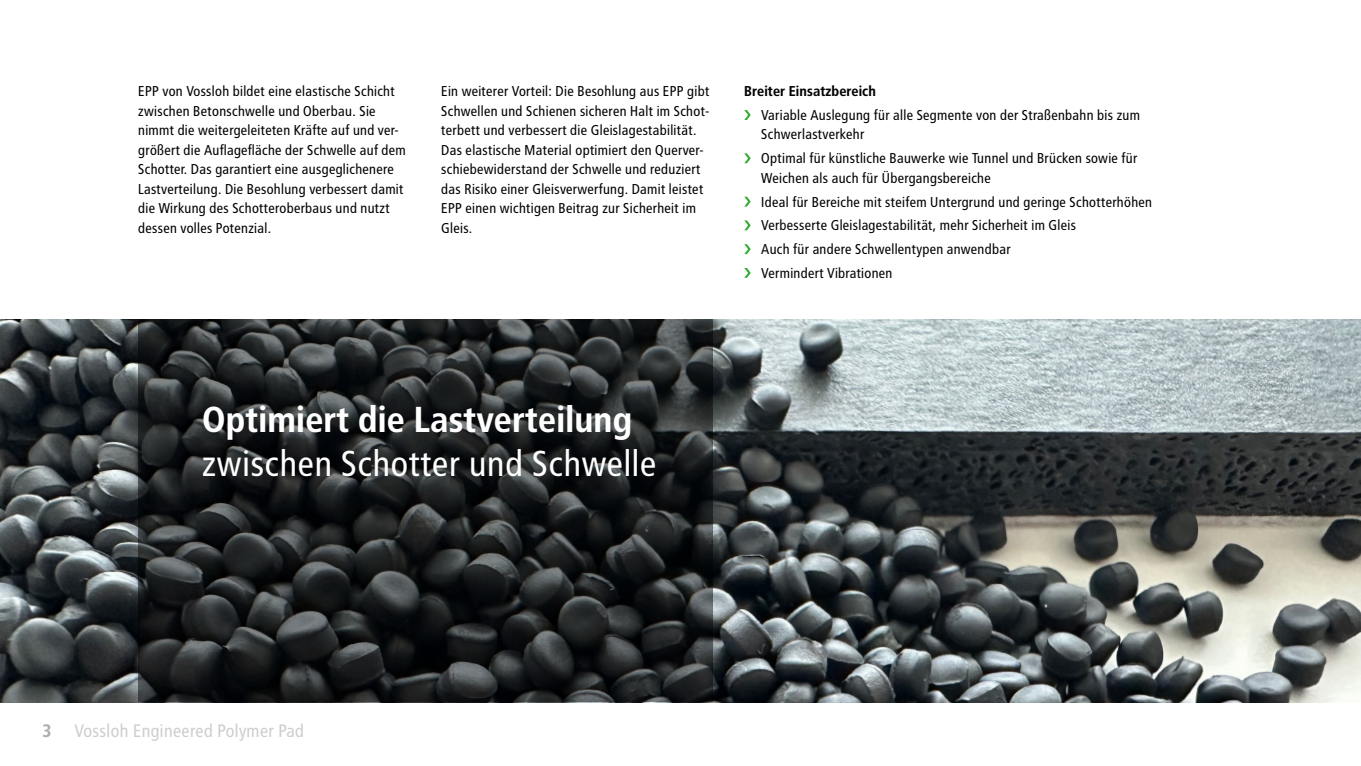
<style>
.page{position:relative;width:1361px;height:766px;background:#fff}
.page>*{position:absolute;margin:0;border:0;box-sizing:border-box;transform-origin:0 0}
.t1{font:36px "Transit OT";letter-spacing:-.015em;color:#fff}
.t2{font:700 36px "Transit OT";letter-spacing:-.015em;color:#fff}
.t3{font:18px "Transit OT";letter-spacing:-.015em;color:#cdced0}
.t4{font:14.25px/19.5px "Transit OT";letter-spacing:-.015em;color:#000}
.t5{font:700 14.25px "Transit OT";letter-spacing:-.015em;color:#000}
.s1{font-weight:700;color:#acadb0}
</style>
<div class="page">
<img style="left:0;top:319px;width:1361px;height:383px">
<svg style="left:138px;top:319px;width:574px;height:383px;background:#232627"></svg>
<svg style="left:744px;top:110px;width:7px;height:10px"></svg>
<svg style="left:744px;top:153px;width:7px;height:10px"></svg>
<svg style="left:744px;top:196px;width:7px;height:10px"></svg>
<svg style="left:744px;top:220px;width:7px;height:10px"></svg>
<svg style="left:744px;top:244px;width:7px;height:10px"></svg>
<svg style="left:744px;top:268px;width:7px;height:10px"></svg>
<p class="t4" style="left:138px;top:81px;width:270px">EPP von Vossloh bildet eine elastische Schicht zwischen Betonschwelle und Oberbau. Sie nimmt die weitergeleiteten Kräfte auf und ver&shy;größert die Auflagefläche der Schwelle auf dem Schotter. Das garantiert eine ausgeglichenere Lastverteilung. Die Besohlung verbessert damit die Wirkung des Schotteroberbaus und nutzt dessen volles Potenzial.</p>
<p class="t4" style="left:441px;top:81px;width:270px">Ein weiterer Vorteil: Die Besohlung aus EPP gibt Schwellen und Schienen sicheren Halt im Schot&shy;terbett und verbessert die Gleislagestabilität.<br>Das elastische Material optimiert den Querver&shy;schiebewiderstand der Schwelle und reduziert das Risiko einer Gleisverwerfung. Damit leistet EPP einen wichtigen Beitrag zur Sicherheit im Gleis.</p>
<p class="t5" style="left:744px;top:83px;width:133px">Breiter Einsatzbereich</p>
<p class="t4" style="left:761px;top:105px;width:381px">Variable Auslegung für alle Segmente von der Straßenbahn bis zum<br>Schwerlastverkehr</p>
<p class="t4" style="left:761px;top:148px;width:378px">Optimal für künstliche Bauwerke wie Tunnel und Brücken sowie für<br>Weichen als auch für Übergangsbereiche</p>
<p class="t4" style="left:761px;top:190px;width:393px;line-height:23.7px">Ideal für Bereiche mit steifem Untergrund und geringe Schotterhöhen Verbesserte Gleislagestabilität, mehr Sicherheit im Gleis<br>Auch für andere Schwellentypen anwendbar<br>Vermindert Vibrationen</p>
<h1 class="t2" style="left:202px;top:398px;width:432px">Optimiert die Lastverteilung</h1>
<h1 class="t1" style="left:202px;top:442px;width:457px">zwischen Schotter und Schwelle</h1>
<p class="t3" style="left:43px;top:720px;width:264px"><span class="s1">3</span> Vossloh Engineered Polymer Pad</p>
</div>
